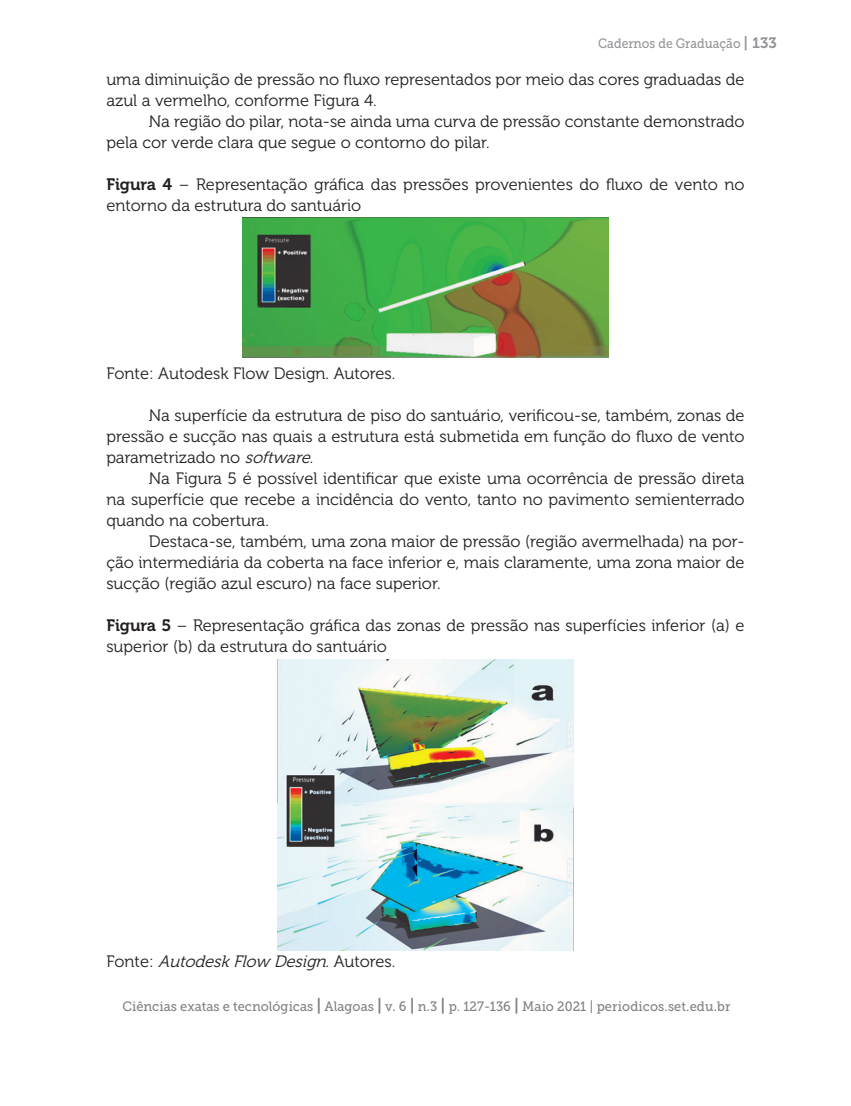
<style>
.page{position:relative;width:851px;height:1106px;background:#fff}
.page>*{position:absolute;margin:0;border:0;box-sizing:border-box;transform-origin:0 0}
.t1{font:16.5px/21px "Museo 300";color:#231f20}
.t2{font:italic 16.5px "Museo 300";color:#231f20}
.t3{font:13.5px "Museo Slab 500";color:#808285;scale:.95 1}
.t4{font:13.5px "Museo Slab 500";color:#939598;scale:.9 1}
.s1{font-family:"Museo 700";font-size:15px}
.s2{font-family:"Museo 700"}
.s3{font-style:italic}
.s4{font-style:normal}
.s5{font-family:"Museo 700";font-size:16.5px}
</style>
<div class="page">
<img style="left:242px;top:217px;width:366px;height:141px">
<img style="left:278px;top:660px;width:295px;height:290px">
<p class="t4" style="left:598px;top:36px;width:200px">Cadernos de Graduação <span class="s1">| 133</span></p>
<p class="t1" style="left:106px;top:69px;width:639px">uma diminuição de pressão no fluxo representados por meio das cores graduadas de azul a vermelho, conforme Figura 4.</p>
<p class="t1" style="left:106px;top:111px;width:639px;text-indent:43px">Na região do pilar, nota-se ainda uma curva de pressão constante demonstrado pela cor verde clara que segue o contorno do pilar.</p>
<p class="t1" style="left:106px;top:174px;width:639px"><span class="s2">Figura 4</span> – Representação gráfica das pressões provenientes do fluxo de vento no entorno da estrutura do santuário</p>
<p class="t1" style="left:106px;top:363px;width:290px">Fonte: Autodesk Flow Design. Autores.</p>
<p class="t1" style="left:106px;top:405px;width:639px;text-align:justify;text-indent:43px">Na superfície da estrutura de piso do santuário, verificou-se, também, zonas de pressão e sucção nas quais a estrutura está submetida em função do fluxo de vento parametrizado no <span class="s3">software</span>.</p>
<p class="t1" style="left:106px;top:468px;width:639px;text-align:justify;text-indent:43px">Na Figura 5 é possível identificar que existe uma ocorrência de pressão direta na superfície que recebe a incidência do vento, tanto no pavimento semienterrado quando na cobertura.</p>
<p class="t1" style="left:106px;top:531px;width:639px;text-align:justify;text-indent:43px">Destaca-se, também, uma zona maior de pressão (região avermelhada) na por&shy;ção intermediária da coberta na face inferior e, mais claramente, uma zona maior de sucção (região azul escuro) na face superior.</p>
<p class="t1" style="left:106px;top:615px;width:639px"><span class="s2">Figura 5</span> – Representação gráfica das zonas de pressão nas superfícies inferior (a) e superior (b) da estrutura do santuário</p>
<p class="t2" style="left:106px;top:952px;width:290px"><span class="s4">F o n t e :</span> AutodeskFlow Design<span class="s4">. A u t o r e s .</span></p>
<p class="t3" style="left:122px;top:999px;width:641px">Ciências exatas e tecnológicas <span class="s5">|</span> Alagoas <span class="s5">|</span> v. 6 <span class="s5">|</span> n.3 <span class="s5">|</span> p. 127-136 <span class="s5">|</span> Maio 2021 | periodicos.set.edu.br</p>
</div>
